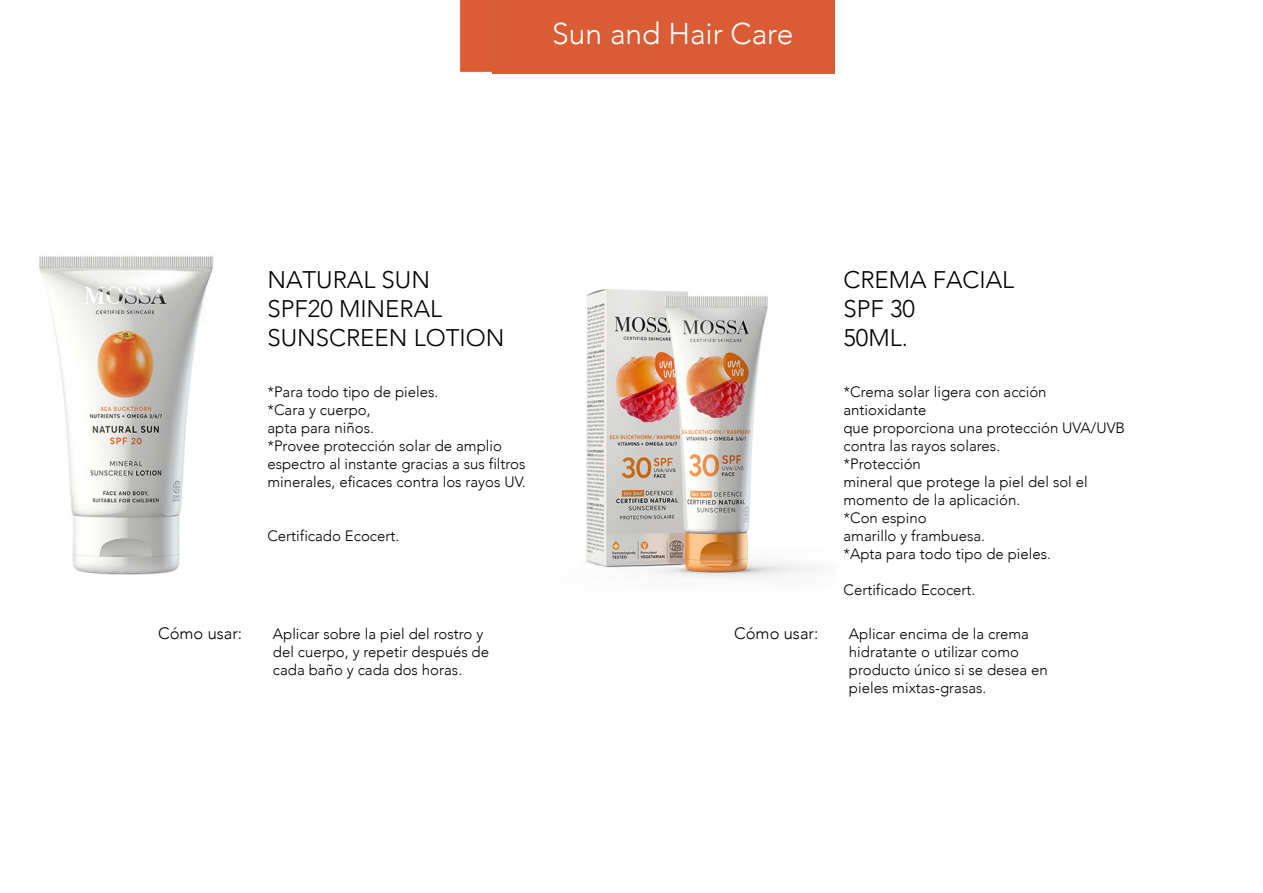
<style>
.page{position:relative;width:1263px;height:893px;background:#fff}
.page>*{position:absolute;margin:0;border:0;box-sizing:border-box;transform-origin:0 0}
.t1{font:300 30px "Avenir";color:#fff}
.t2{font:300 24px/28.8px "Avenir";color:#000}
.t3{font:300 16.5px "Avenir";color:#000}
.t4{font:300 15px/18px "Avenir";color:#000}
</style>
<div class="page">
<img style="left:39px;top:0;width:796px;height:579px">
<div style="left:492px;top:0;width:342px;height:74px;background:#da5c34"></div>
<h1 class="t1" style="left:552px;top:15px;width:243px">Sun and Hair Care</h1>
<h2 class="t2" style="left:267px;top:265px;width:238px">NATURAL SUN<br>SPF20 MINERAL<br>SUNSCREEN LOTION</h2>
<p class="t4" style="left:267px;top:383px;width:260px">*Para todo tipo de pieles.<br>*Cara y cuerpo,<br>apta para niños.<br>*Provee protección solar de amplio espectro al instante gracias a sus filtros minerales, eficaces contra los rayos UV.</p>
<p class="t4" style="left:267px;top:527px;width:133px">Certificado Ecocert.</p>
<p class="t3" style="left:158px;top:623px;width:86px">Cómo usar:</p>
<p class="t4" style="left:273px;top:625px;width:218px">Aplicar sobre la piel del rostro y del cuerpo, y repetir después de cada baño y cada dos horas.</p>
<h2 class="t2" style="left:843px;top:265px;width:172px">CREMA FACIAL<br>SPF 30<br>50ML.</h2>
<p class="t4" style="left:843px;top:383px;width:283px">*Crema solar ligera con acción antioxidante<br>que proporciona una protección UVA/UVB contra las rayos solares.<br>*Protección<br>mineral que protege la piel del sol el momento de la aplicación.<br>*Con espino<br>amarillo y frambuesa.<br>*Apta para todo tipo de pieles.</p>
<p class="t4" style="left:843px;top:581px;width:133px">Certificado Ecocert.</p>
<p class="t3" style="left:734px;top:623px;width:86px">Cómo usar:</p>
<p class="t4" style="left:849px;top:625px;width:200px">Aplicar encima de la crema hidratante o utilizar como producto único si se desea en pieles mixtas-grasas.</p>
</div>
